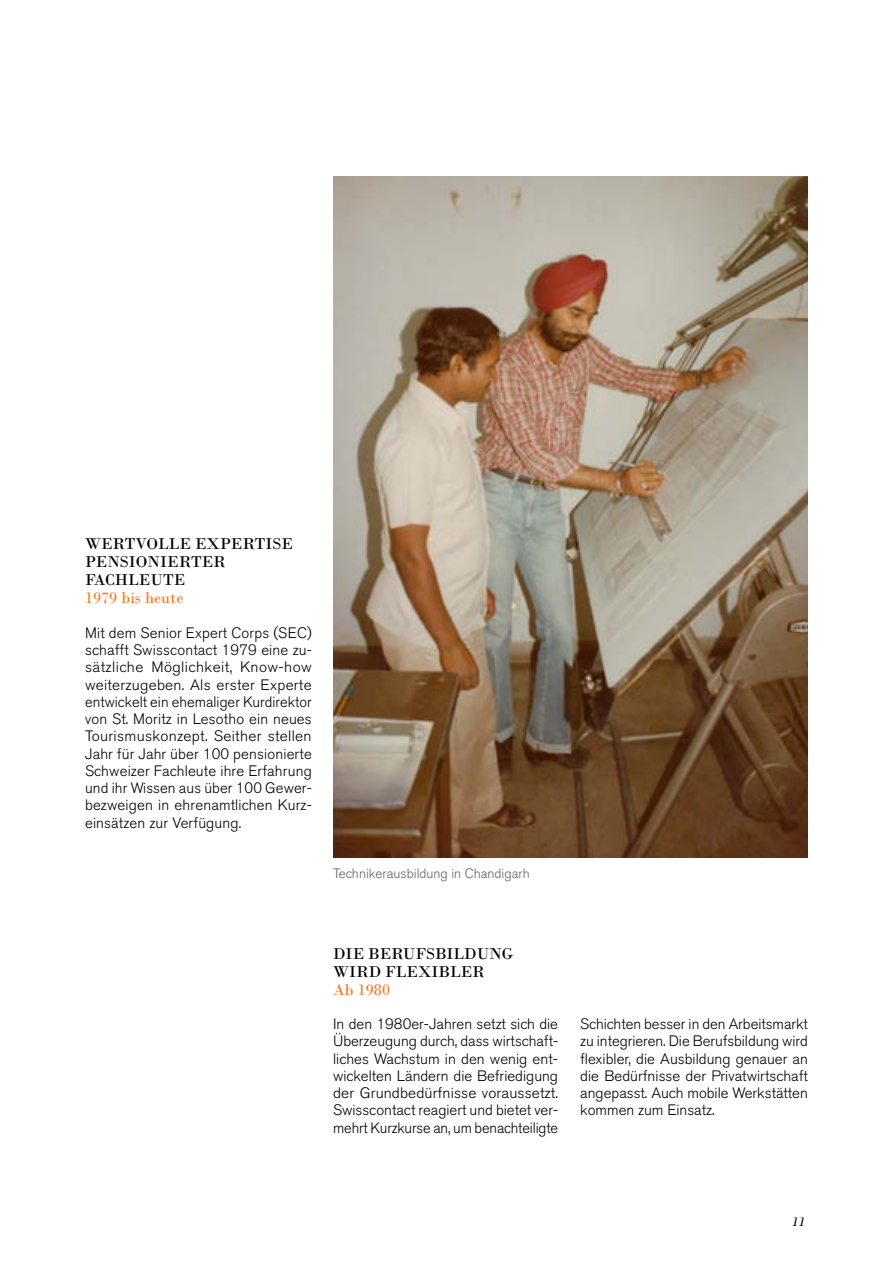
<style>
.page{position:relative;width:893px;height:1263px;background:#fff}
.page>*{position:absolute;margin:0;border:0;box-sizing:border-box;transform-origin:0 0}
.t1{font:16.5px/18px "Bodoni";color:#000}
.t2{font:16.5px "Bodoni";color:#f47b20}
.t3{font:300 15px/17.2px "Akzidenz Grotesk BQ";color:#000;text-align:justify}
.t4{font:300 13.5px "Akzidenz Grotesk BQ";color:#636466}
.t5{font:italic 13.5px "Bodoni";color:#000}
</style>
<div class="page">
<img style="left:333px;top:176px;width:475px;height:681px">
<p class="t1" style="left:85px;top:534px;width:209px">WERTVOLLE EXPERTISE<br>PENSIONIERTER<br>FACHLEUTE</p>
<p class="t2" style="left:85px;top:587px;width:100px">1979 bis heute</p>
<p class="t3" style="left:85px;top:624px;width:228px">Mit dem Senior Expert Corps (SEC) schafft Swisscontact 1979 eine zu&shy;sätzliche Möglichkeit, Know-how weiterzugeben. Als erster Experte entwickelt ein ehemaliger Kurdirektor von St. Moritz in Lesotho ein neues Tourismuskonzept. Seither stellen Jahr für Jahr über 100 pensionierte Schweizer Fachleute ihre Erfahrung und ihr Wissen aus über 100 Gewer&shy;bezweigen in ehrenamtlichen Kurz&shy;einsätzen zur Verfügung.</p>
<p class="t4" style="left:333px;top:865px;width:198px">Technikerausbildung in Chandigarh</p>
<p class="t1" style="left:333px;top:945px;width:182px">DIE BERUFSBILDUNG<br>WIRD FLEXIBLER</p>
<p class="t2" style="left:333px;top:980px;width:59px">Ab 1980</p>
<p class="t3" style="left:333px;top:1015px;width:227px">In den 1980er-Jahren setzt sich die Überzeugung durch, dass wirtschaft&shy;liches Wachstum in den wenig ent&shy;wickelten Ländern die Befriedigung der Grundbedürfnisse voraussetzt.<br>Swisscontact reagiert und bietet ver&shy;mehrt Kurzkurse an, um benachteiligte</p>
<p class="t3" style="left:580px;top:1015px;width:229px">Schichten besser in den Arbeitsmarkt zu integrieren. Die Berufsbildung wird flexibler, die Ausbildung genauer an die Bedürfnisse der Privatwirtschaft angepasst. Auch mobile Werkstätten kommen zum Einsatz.</p>
<p class="t5" style="left:792px;top:1213px;width:15px">11</p>
</div>
